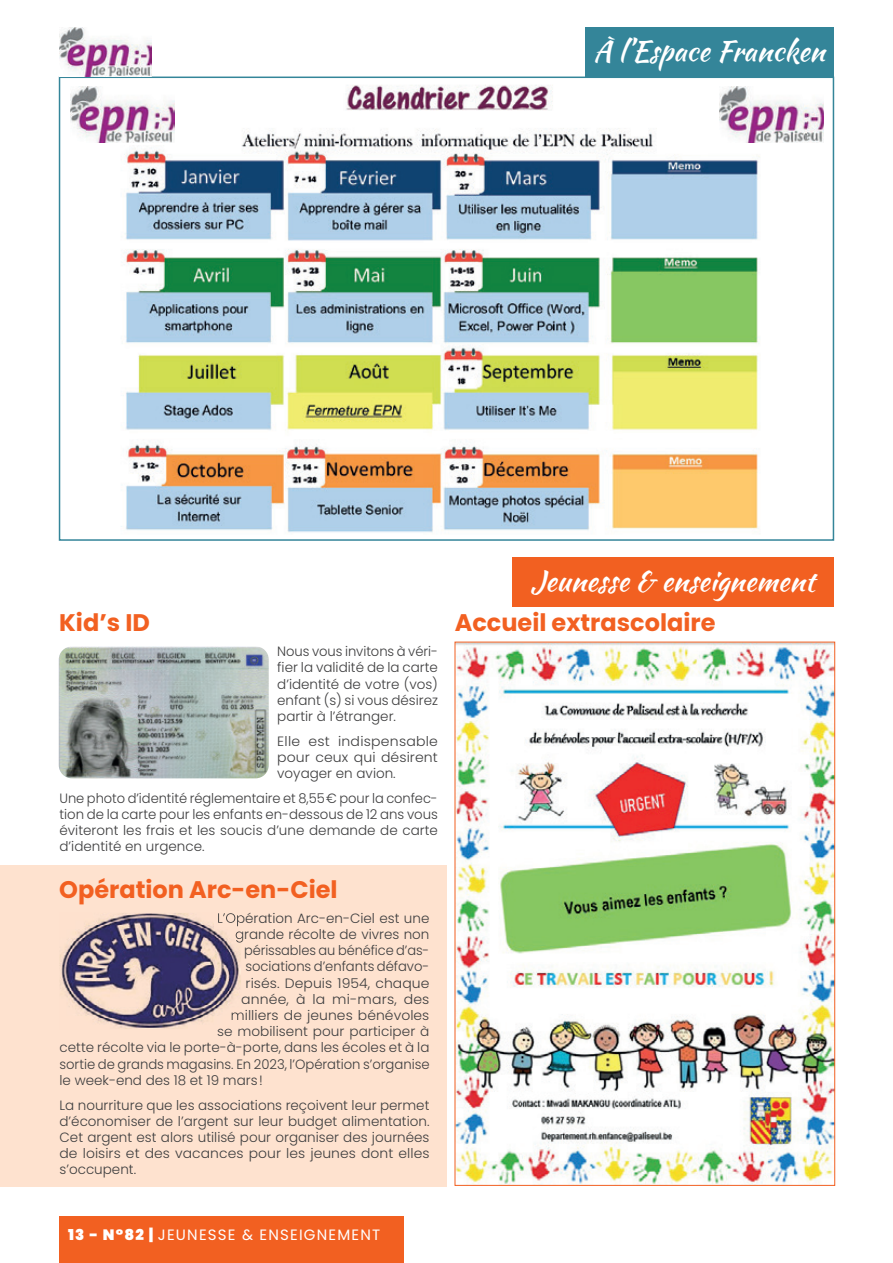
<style>
.page{position:relative;width:893px;height:1263px;background:#fff}
.page>*{position:absolute;margin:0;border:0;box-sizing:border-box;transform-origin:0 0}
.t1{font:28.5px "Kaushan Script";color:#fff}
.t2{font:700 24px "Poppins";color:#f26021}
.t3{font:15px "Poppins";letter-spacing:.08em;color:#fff}
.t4{font:300 13.5px/16.2px "Poppins";color:#3e3e3f;text-align:justify}
.t5{font:300 13.5px/16.2px "Poppins";color:#3e3e3f;text-align:justify;scale:1.04 1}
.t6{font:300 13.5px "Poppins";color:#3e3e3f;scale:.96 1}
.s1{font-weight:900}
</style>
<div class="page">
<div style="left:585px;top:27px;width:248px;height:50px;background:#348599"></div>
<div style="left:0;top:865px;width:446px;height:321px;background:#fee2cf"></div>
<img style="left:86px;top:85px;width:674px;height:448px">
<div style="left:59px;top:77px;width:775px;height:464px;border:2px solid #348599"></div>
<img style="left:60px;top:27px;width:91px;height:50px">
<img style="left:70px;top:87px;width:104px;height:56px">
<img style="left:719px;top:87px;width:105px;height:56px">
<div style="left:60px;top:1216px;width:344px;height:47px;background:#f26021"></div>
<div style="left:512px;top:557px;width:321px;height:49px;background:#f26021"></div>
<img style="left:59px;top:646px;width:210px;height:132px">
<img style="left:457px;top:644px;width:376px;height:540px">
<img style="left:60px;top:913px;width:181px;height:116px">
<img style="left:218px;top:913px;width:23px;height:13px">
<img style="left:236px;top:928px;width:5px;height:14px">
<img style="left:232px;top:1009px;width:9px;height:14px">
<img style="left:218px;top:1026px;width:23px;height:3px">
<h1 class="t1" style="left:593px;top:31px;width:233px">À l’Espace Francken</h1>
<h2 class="t2" style="left:59px;top:609px;width:92px">Kid’s ID</h2>
<p class="t4" style="left:277px;top:643px;width:162px">Nous vous invitons à véri&shy;fier la validité de la carte d’identité de votre (vos) enfant (s) si vous désirez partir à l’étranger.</p>
<p class="t5" style="left:277px;top:733px;width:156px">Elle est indispensable pour ceux qui désirent voyager en avion.</p>
<p class="t4" style="left:60px;top:790px;width:380px">Une photo d’identité réglementaire et 8,55 € pour la confec&shy;tion de la carte pour les enfants en-dessous de 12 ans vous éviteront les frais et les soucis d’une demande de carte d’identité en urgence.</p>
<h2 class="t2" style="left:59px;top:876px;width:280px">Opération Arc-en-Ciel</h2>
<p class="t4" style="left:217px;top:910px;width:214px">L’Opération Arc-en-Ciel est une</p>
<p class="t4" style="left:235px;top:926px;width:196px">grande récolte de vivres non</p>
<p class="t6" style="left:244px;top:942px;width:195px">périssables au bénéfice d’as-</p>
<p class="t4" style="left:246px;top:958px;width:185px">sociations d’enfants défavo-</p>
<p class="t5" style="left:246px;top:975px;width:178px">risés. Depuis 1954, chaque</p>
<p class="t5" style="left:241px;top:991px;width:183px">année, à la mi-mars, des</p>
<p class="t4" style="left:231px;top:1007px;width:200px">milliers de jeunes bénévoles</p>
<p class="t4" style="left:217px;top:1023px;width:214px">se mobilisent pour participer à</p>
<p class="t4" style="left:60px;top:1039px;width:371px">cette récolte via le porte-à-porte, dans les écoles et à la</p>
<p class="t4" style="left:60px;top:1056px;width:372px">sortie de grands magasins. En 2023, l’Opération s’organise</p>
<p class="t4" style="left:60px;top:1072px;width:205px">le week-end des 18 et 19 mars !</p>
<p class="t4" style="left:60px;top:1097px;width:371px">La nourriture que les associations reçoivent leur permet d’économiser de l’argent sur leur budget alimentation.<br>Cet argent est alors utilisé pour organiser des journées de loisirs et des vacances pour les jeunes dont elles s’occupent.</p>
<h1 class="t1" style="left:531px;top:560px;width:285px">Jeunesse &amp; enseignement</h1>
<h2 class="t2" style="left:455px;top:609px;width:262px">Accueil extrascolaire</h2>
<p class="t3" style="left:68px;top:1226px;width:314px"><span class="s1">13 - N°82 |</span> JEUNESSE &amp; ENSEIGNEMENT</p>
</div>
